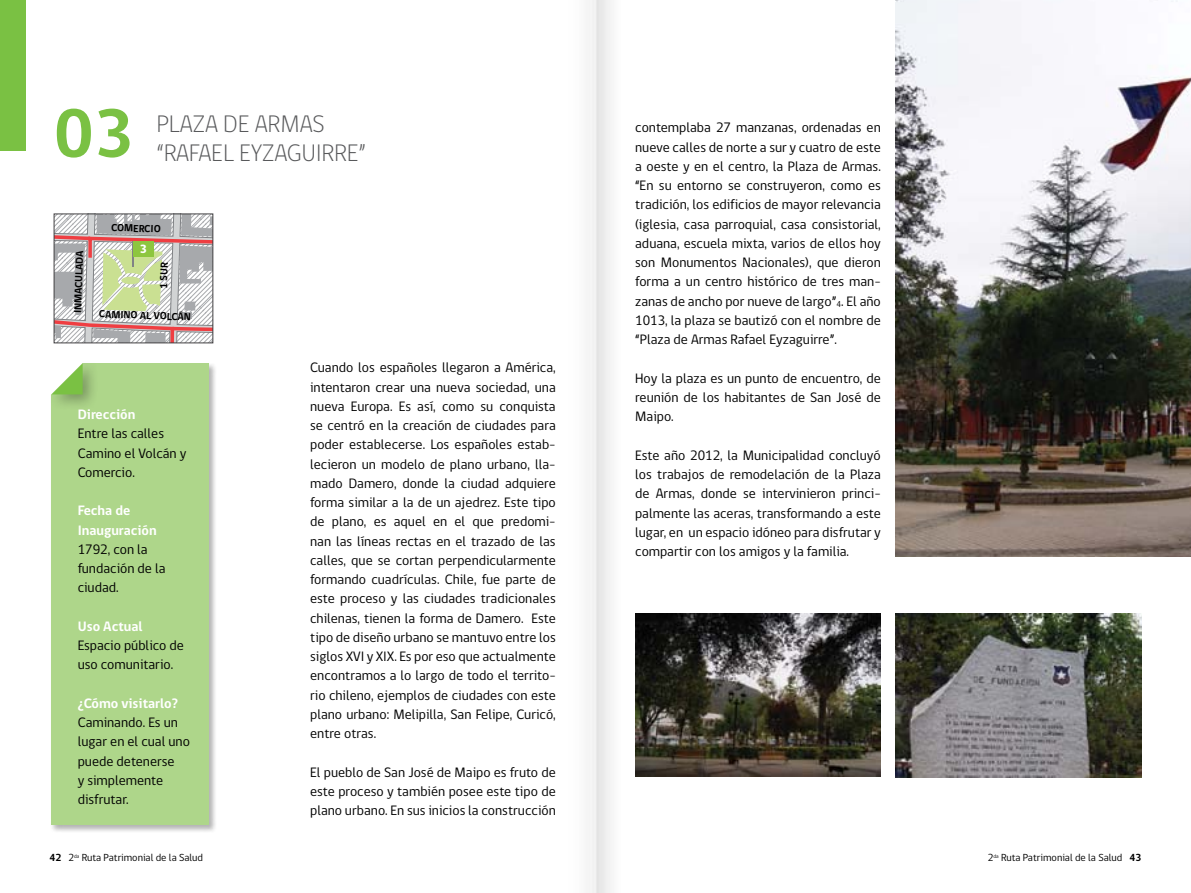
<style>
.page{position:relative;width:1191px;height:893px;background:#fff}
.page>*{position:absolute;margin:0;border:0;box-sizing:border-box;transform-origin:0 0}
.t1{font:700 70px "gob CL";color:#7ac143}
.t2{font:300 24.5px "gob CL";color:#58595b}
.t3{font:14px/19.2px "gob CL";color:#000;text-align:justify}
.t4{font:700 14px/19.2px "gob CL";color:#fff}
.t5{font:800 12.25px "gob CL";color:#fff}
.t6{font:10.5px "gob CL";color:#000}
.t7{font:700 10.5px "gob CL";color:#000}
.s1{font-weight:700}
</style>
<div class="page">
<img style="left:635px;top:613px;width:246px;height:164px">
<img style="left:895px;top:613px;width:246px;height:164px">
<div style="left:50px;top:363px;width:167px;height:470px;background:#000;opacity:.3"></div>
<div style="left:51px;top:363px;width:158px;height:462px;background:#aed68a"></div>
<div style="left:46px;top:359px;width:53px;height:51px;background:#000;opacity:.3"></div>
<svg style="left:48px;top:361px;width:37px;height:36px"></svg>
<svg style="left:56px;top:215px;width:155px;height:126px"></svg>
<hr style="left:132px;top:241px;width:2px;height:25px;background:#808285">
<div style="left:134px;top:241px;width:20px;height:16px;background:#8dc63f"></div>
<div style="left:54px;top:213px;width:159px;height:130px;border:1px solid #414042"></div>
<div style="left:0;top:0;width:25px;height:151px;background:#7ac143"></div>
<img style="left:895px;top:0;width:296px;height:557px">
<img style="left:589px;top:0;width:22px;height:893px">
<h1 class="t1" style="left:54px;top:86px;width:82px">03</h1>
<h2 class="t2" style="left:157px;top:107px;width:169px">PLAZA DE ARMAS</h2>
<h2 class="t2" style="left:157px;top:136px;width:211px">“RAFAEL EYZAGUIRRE”</h2>
<p class="t7" style="left:112px;top:220px;width:51px;rotate:2deg">COMERCIO</p>
<p class="t5" style="left:140px;top:241px;width:9px">3</p>
<p class="t7" style="left:70px;top:313px;width:64px;rotate:-88deg">INMACULADA</p>
<p class="t7" style="left:156px;top:289px;width:28px;rotate:-88deg">1 US R</p>
<p class="t7" style="left:99px;top:307px;width:94px;rotate:2deg">CAMINO AL VOLCÁN</p>
<p class="t4" style="left:78px;top:405px;width:59px">Dirección</p>
<p class="t3" style="left:78px;top:424px;width:110px;text-align:left">Entre las calles<br>Camino el Volcán y<br>Comercio.</p>
<p class="t4" style="left:78px;top:501px;width:81px">Fecha de<br>Inauguración</p>
<p class="t3" style="left:78px;top:540px;width:89px;text-align:left">1792, con la fundación de la ciudad.</p>
<p class="t4" style="left:78px;top:617px;width:66px">Uso Actual</p>
<p class="t3" style="left:78px;top:636px;width:108px">Espacio público de uso comunitario.</p>
<p class="t4" style="left:78px;top:694px;width:102px">¿Cómo visitarlo?</p>
<p class="t3" style="left:78px;top:713px;width:114px;text-align:left">Caminando. Es un lugar en el cual uno puede detenerse<br>y simplemente disfrutar.</p>
<p class="t3" style="left:310px;top:358px;width:247px">Cuando los españoles llegaron a América, intentaron crear una nueva sociedad, una nueva Europa. Es así, como su conquista se centró en la creación de ciudades para poder establecerse. Los españoles estab&shy;lecieron un modelo de plano urbano, lla&shy;mado Damero, donde la ciudad adquiere forma similar a la de un ajedrez. Este tipo de plano, es aquel en el que predomi&shy;nan las líneas rectas en el trazado de las calles, que se cortan perpendicularmente formando cuadrículas. Chile, fue parte de este proceso y las ciudades tradicionales chilenas, tienen la forma de Damero. Este tipo de diseño urbano se mantuvo entre los siglos XVI y XIX. Es por eso que actualmente encontramos a lo largo de todo el territo&shy;rio chileno, ejemplos de ciudades con este plano urbano: Melipilla, San Felipe, Curicó, entre otras.</p>
<p class="t3" style="left:310px;top:763px;width:247px">El pueblo de San José de Maipo es fruto de este proceso y también posee este tipo de plano urbano. En sus inicios la construcción</p>
<p class="t3" style="left:635px;top:119px;width:247px">contemplaba 27 manzanas, ordenadas en nueve calles de norte a sur y cuatro de este a oeste y en el centro, la Plaza de Armas. “En su entorno se construyeron, como es tradición, los edificios de mayor relevancia (iglesia, casa parroquial, casa consistorial, aduana, escuela mixta, varios de ellos hoy son Monumentos Nacionales), que dieron forma a un centro histórico de tres man&shy;zanas de ancho por nueve de largo”<sub>4</sub>. El año 1013, la plaza se bautizó con el nombre de “Plaza de Armas Rafael Eyzaguirre”.</p>
<p class="t3" style="left:635px;top:369px;width:247px">Hoy la plaza es un punto de encuentro, de reunión de los habitantes de San José de Maipo.</p>
<p class="t3" style="left:635px;top:446px;width:247px">Este año 2012, la Municipalidad concluyó los trabajos de remodelación de la Plaza de Armas, donde se intervinieron princi&shy;palmente las aceras, transformando a este lugar, en un espacio idóneo para disfrutar y compartir con los amigos y la familia.</p>
<p class="t6" style="left:50px;top:850px;width:155px"><span class="s1">42</span> 2<sup>da</sup> Ruta Patrimonial de la Salud</p>
<p class="t6" style="left:987px;top:850px;width:155px">2<sup>da</sup> Ruta Patrimonial de la Salud <span class="s1">43</span></p>
</div>
